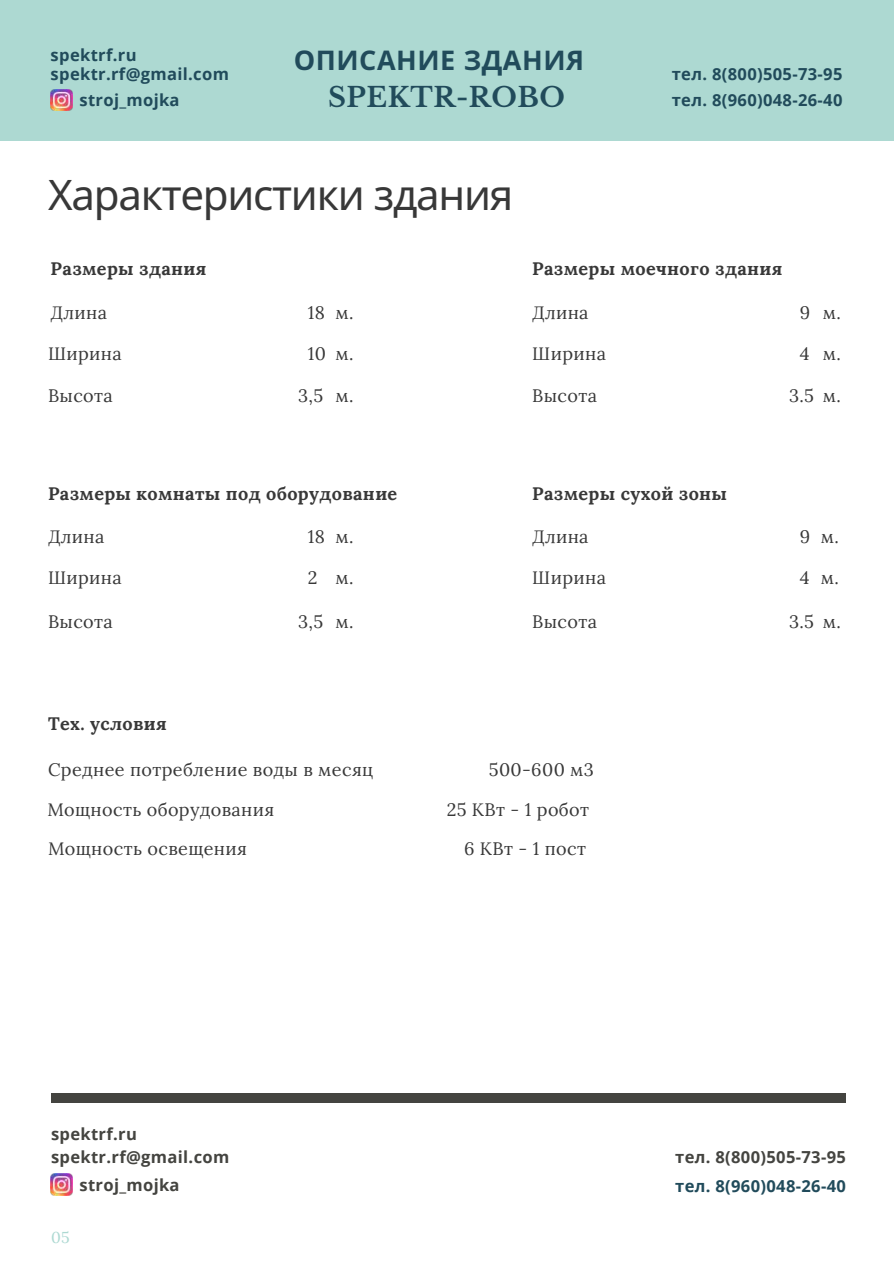
<style>
.page{position:relative;width:894px;height:1264px;background:#fff}
.page>*{position:absolute;margin:0;border:0;box-sizing:border-box;transform-origin:0 0}
.t1{font:42px "Noto Sans";letter-spacing:-.03em;color:#383838}
.t2{font:700 27px "Noto Sans";letter-spacing:.02em;color:#214b5b}
.t3{font:700 27px "Libre Baskerville";letter-spacing:.02em;color:#214b5b}
.t4{font:18px/39.2px "Lora";letter-spacing:.02em;color:#383838}
.t5{font:700 18px "Lora";letter-spacing:.02em;color:#383838}
.t6{font:700 16.5px/19.2px "Open Sans";letter-spacing:.02em;color:#214b5b}
.t7{font:700 16.5px/22.6px "Open Sans";letter-spacing:.02em;color:#444440}
.t8{font:15.75px "Lora";color:#add9d2}
</style>
<div class="page">
<div style="left:51px;top:1093px;width:794px;height:9px;background:#444440"></div>
<div style="left:0;top:0;width:893px;height:140px;background:#add9d2"></div>
<img style="left:51px;top:90px;width:21px;height:21px">
<img style="left:51px;top:1173px;width:21px;height:22px">
<p class="t6" style="left:51px;top:45px;width:180px">spektrf.ru spektr.rf@gmail.com</p>
<p class="t6" style="left:79px;top:90px;width:102px">stroj_mojka</p>
<h2 class="t2" style="left:293px;top:41px;width:292px">ОПИСАНИЕ ЗДАНИЯ</h2>
<h2 class="t3" style="left:328px;top:81px;width:238px">SPEKTR-ROBO</h2>
<h1 class="t1" style="left:48px;top:165px;width:467px">Характеристики здания</h1>
<p class="t6" style="left:671px;top:61px;width:172px;line-height:25.5px">тел. 8(800)505-73-95 тел. 8(960)048-26-40</p>
<p class="t5" style="left:51px;top:256px;width:157px">Размеры здания</p>
<p class="t4" style="left:51px;top:293px;width:58px">Длина</p>
<p class="t4" style="left:48px;top:333px;width:75px">Ширина</p>
<p class="t4" style="left:48px;top:376px;width:66px">Высота</p>
<p class="t4" style="left:308px;top:293px;width:19px">18</p>
<p class="t4" style="left:308px;top:333px;width:20px">10</p>
<p class="t4" style="left:298px;top:376px;width:27px">3,5</p>
<p class="t4" style="left:335px;top:293px;width:20px">м.</p>
<p class="t4" style="left:335px;top:333px;width:20px">м.</p>
<p class="t4" style="left:335px;top:376px;width:20px">м.</p>
<p class="t5" style="left:532px;top:256px;width:252px">Размеры моечного здания</p>
<p class="t4" style="left:532px;top:293px;width:58px">Длина</p>
<p class="t4" style="left:532px;top:333px;width:75px">Ширина</p>
<p class="t4" style="left:532px;top:376px;width:66px">Высота</p>
<p class="t4" style="left:799px;top:293px;width:12px">9</p>
<p class="t4" style="left:799px;top:333px;width:11px">4</p>
<p class="t4" style="left:788px;top:376px;width:26px">3.5</p>
<p class="t4" style="left:822px;top:293px;width:20px">м.</p>
<p class="t4" style="left:822px;top:333px;width:20px">м.</p>
<p class="t4" style="left:822px;top:376px;width:20px">м.</p>
<p class="t5" style="left:48px;top:482px;width:350px">Размеры комнаты под оборудование</p>
<p class="t5" style="left:532px;top:482px;width:196px">Размеры сухой зоны</p>
<p class="t4" style="left:308px;top:517px;width:19px">18</p>
<p class="t4" style="left:308px;top:557px;width:11px">2</p>
<p class="t4" style="left:298px;top:602px;width:27px">3,5</p>
<p class="t4" style="left:48px;top:517px;width:58px">Длина</p>
<p class="t4" style="left:532px;top:517px;width:58px">Длина</p>
<p class="t4" style="left:335px;top:517px;width:20px">м.</p>
<p class="t4" style="left:335px;top:557px;width:20px">м.</p>
<p class="t4" style="left:335px;top:602px;width:20px">м.</p>
<p class="t4" style="left:48px;top:557px;width:75px">Ширина</p>
<p class="t4" style="left:532px;top:557px;width:75px">Ширина</p>
<p class="t4" style="left:48px;top:602px;width:66px">Высота</p>
<p class="t4" style="left:532px;top:602px;width:66px">Высота</p>
<p class="t4" style="left:799px;top:517px;width:12px">9</p>
<p class="t4" style="left:799px;top:557px;width:11px">4</p>
<p class="t4" style="left:788px;top:602px;width:26px">3.5</p>
<p class="t4" style="left:820px;top:517px;width:20px">м.</p>
<p class="t4" style="left:820px;top:557px;width:20px">м.</p>
<p class="t4" style="left:822px;top:602px;width:20px">м.</p>
<p class="t5" style="left:48px;top:712px;width:120px">Тех. условия</p>
<p class="t4" style="left:48px;top:749px;width:326px">Среднее потребление воды в месяц</p>
<p class="t4" style="left:47px;top:789px;width:228px">Мощность оборудования<br>Мощность освещения</p>
<p class="t4" style="left:488px;top:749px;width:107px">500-600 м3</p>
<p class="t4" style="left:446px;top:789px;width:144px;text-align:right">25 КВт - 1 робот<br>6 КВт - 1 пост</p>
<p class="t7" style="left:51px;top:1122px;width:180px">spektrf.ru spektr.rf@gmail.com</p>
<p class="t7" style="left:79px;top:1173px;width:102px">stroj_mojka</p>
<p class="t8" style="left:51px;top:1227px;width:20px">05</p>
<p class="t7" style="left:675px;top:1144px;width:172px">тел. 8(800)505-73-95</p>
<p class="t6" style="left:675px;top:1175px;width:172px">тел. 8(960)048-26-40</p>
</div>
